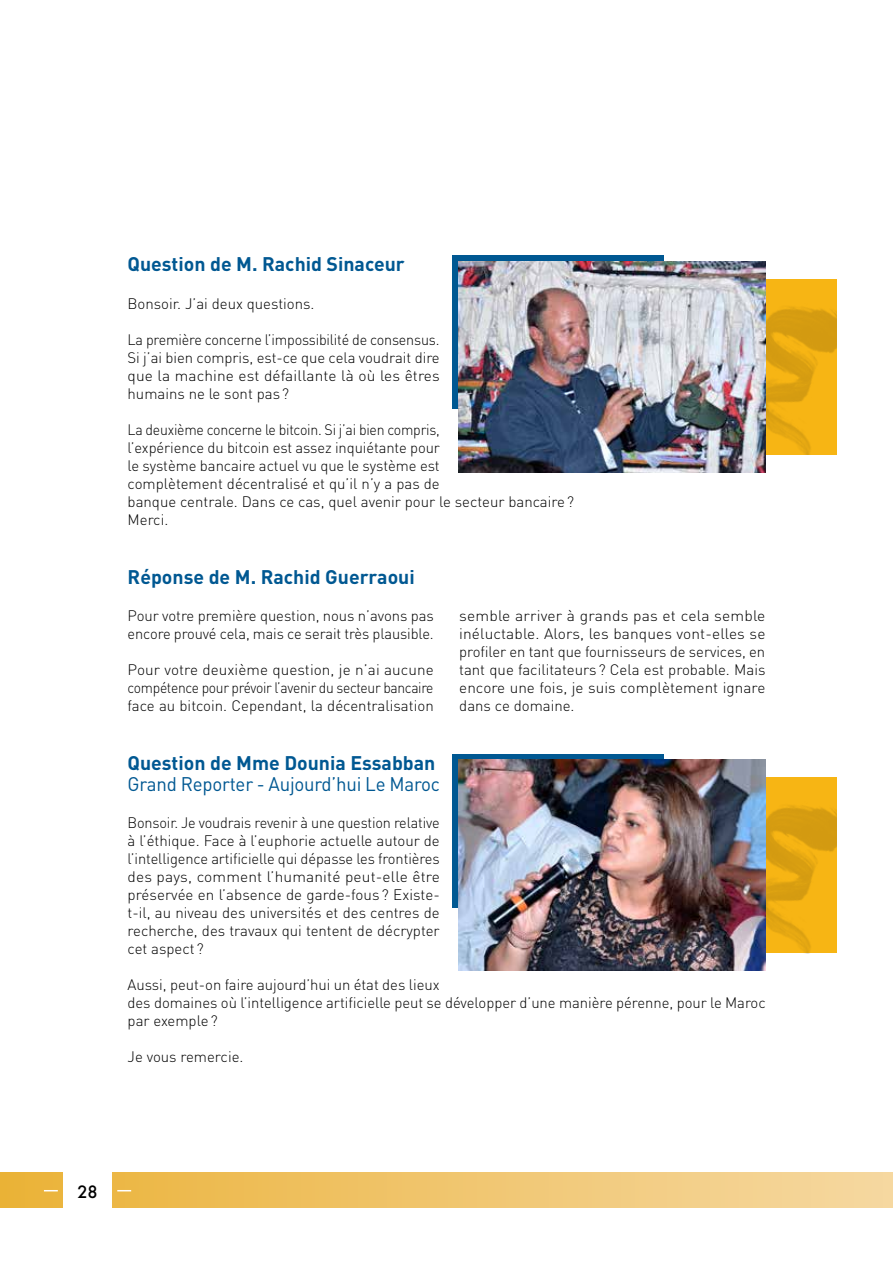
<style>
.page{position:relative;width:893px;height:1263px;background:#fff}
.page>*{position:absolute;margin:0;border:0;box-sizing:border-box;transform-origin:0 0}
.t1{font:700 19.5px "DIN";color:#005892}
.t2{font:19.5px "DIN";letter-spacing:-.01em;color:#005892;scale:.96 1}
.t3{font:500 16.5px "Futura";color:#000}
.t4{font:300 15px/18px "DIN";color:#000;text-align:justify;scale:.96 1}
.t5{font:300 15px/18px "DIN";color:#000}
.t6{font:300 15px/18px "DIN";color:#000;scale:.94 1}
.t7{font:300 15px/18px "DIN";color:#000;text-align:justify;scale:1.04 1}
</style>
<div class="page">
<div style="left:0;top:1172px;width:893px;height:36px;background:linear-gradient(to right,#ebb238,#f6d8a2)"></div>
<svg style="left:44px;top:1190px;width:14px;height:1px"></svg>
<svg style="left:117px;top:1190px;width:14px;height:1px"></svg>
<div style="left:64px;top:1161px;width:48px;height:59px;background:#fff"></div>
<div style="left:453px;top:255px;width:211px;height:154px;background:#005892"></div>
<img style="left:765px;top:279px;width:71px;height:176px">
<img style="left:459px;top:261px;width:306px;height:211px">
<div style="left:453px;top:754px;width:211px;height:154px;background:linear-gradient(to right,#005892,#005892)"></div>
<img style="left:765px;top:777px;width:71px;height:176px">
<img style="left:459px;top:760px;width:306px;height:211px">
<h1 class="t1" style="left:128px;top:252px;width:279px">Question de M. Rachid Sinaceur</h1>
<p class="t5" style="left:128px;top:294px;width:189px">Bonsoir. J’ai deux questions.</p>
<p class="t4" style="left:128px;top:330px;width:327px">La première concerne l’impossibilité de consensus.<br>Si j’ai bien compris, est-ce que cela voudrait dire que la machine est défaillante là où les êtres humains ne le sont pas ?</p>
<p class="t6" style="left:128px;top:420px;width:476px">La deuxième concerne le bitcoin. Si j’ai bien compris,<br>l’expérience du bitcoin est assez inquiétante pour<br>le système bancaire actuel vu que le système est<br>complètement décentralisé et qu’il n’y a pas de<br>banque centrale. Dans ce cas, quel avenir pour le secteur bancaire?<br>Merci.</p>
<h1 class="t1" style="left:128px;top:564px;width:289px">Réponse de M. Rachid Guerraoui</h1>
<p class="t5" style="left:128px;top:607px;width:308px">Pour votre première question, nous n’avons pas encore prouvé cela, mais ce serait très plausible.</p>
<p class="t5" style="left:128px;top:661px;width:308px;text-align:justify">Pour votre deuxième question, je n’ai aucune compétence pour prévoir l’avenir du secteur bancaire face au bitcoin. Cependant, la décentralisation</p>
<h1 class="t1" style="left:128px;top:750px;width:309px">Question de Mme Dounia Essabban</h1>
<h1 class="t2" style="left:128px;top:771px;width:327px">Grand Reporter - Aujourd’hui Le Maroc</h1>
<p class="t7" style="left:459px;top:607px;width:296px">semble arriver à grands pas et cela semble inéluctable. Alors, les banques vont-elles se profiler en tant que fournisseurs de services, en tant que facilitateurs? Cela est probable. Mais encore une fois, je suis complètement ignare dans ce domaine.</p>
<p class="t4" style="left:128px;top:814px;width:327px">Bonsoir. Je voudrais revenir à une question relative à l’éthique. Face à l’euphorie actuelle autour de l’intelligence artificielle qui dépasse les frontières des pays, comment l’humanité peut-elle être préservée en l’absence de garde-fous ? Existe&shy;t-il, au niveau des universités et des centres de recherche, des travaux qui tentent de décrypter cet aspect ?</p>
<p class="t5" style="left:128px;top:976px;width:640px">Aussi, peut-on faire aujourd’hui un état des lieux<br>des domaines où l’intelligence artificielle peut se développer d’une manière pérenne, pour le Maroc par exemple?</p>
<p class="t5" style="left:128px;top:1048px;width:117px">Je vous remercie.</p>
<p class="t3" style="left:77px;top:1180px;width:22px">28</p>
</div>
